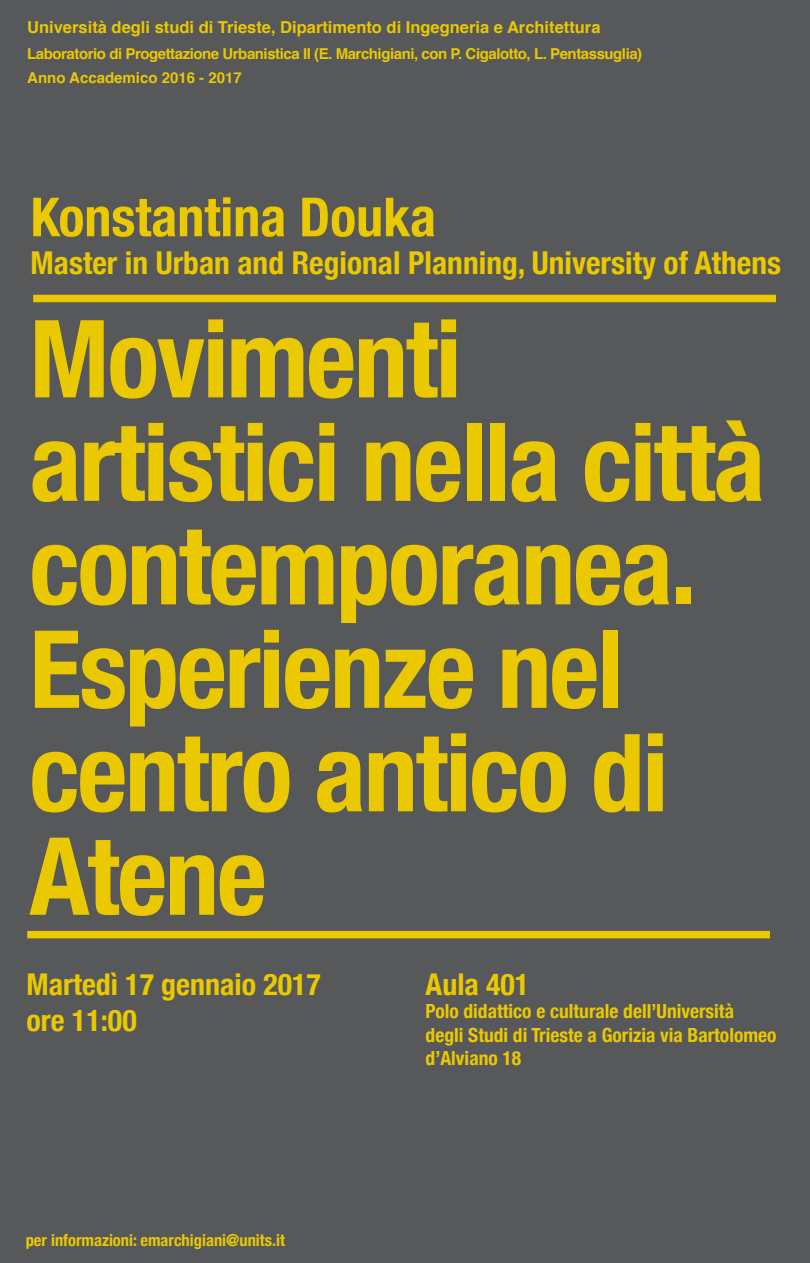
<style>
.page{position:relative;width:810px;height:1263px;background:#57585a}
.page>*{position:absolute;margin:0;border:0;box-sizing:border-box;transform-origin:0 0}
.t1{font:700 condensed 108px/103.5px "Helvetica Neue";letter-spacing:-.02em;color:#eac802}
.t2{font:700 condensed 54px "Helvetica Neue";color:#eac802}
.t3{font:700 condensed 31.5px "Helvetica Neue";color:#eac802}
.t4{font:700 condensed 30px/36px "Helvetica Neue";color:#eac802}
.t5{font:700 condensed 19.5px/23.4px "Helvetica Neue";color:#eac802}
.t6{font:700 16.5px "Helvetica";color:#eac802}
.t7{font:700 condensed 16.5px "Helvetica Neue";color:#eac802}
.t8{font:700 15px/24px "Helvetica";letter-spacing:-.03em;color:#eac802}
</style>
<div class="page">
<div style="left:33px;top:295px;width:743px;height:7px;background:#eac802"></div>
<div style="left:27px;top:931px;width:743px;height:7px;background:#eac802"></div>
<p class="t6" style="left:27px;top:14px;width:575px">Università degli studi di Trieste, Dipartimento di Ingegneria e Architettura</p>
<p class="t8" style="left:27px;top:41px;width:617px">Laboratorio di Progettazione Urbanistica II (E. Marchigiani, con P. Cigalotto, L. Pentassuglia)<br>Anno Accademico 2016 - 2017</p>
<h2 class="t2" style="left:31px;top:172px;width:407px">Konstantina Douka</h2>
<h3 class="t3" style="left:31px;top:237px;width:752px">Master in Urban and Regional Planning, University of Athens</h3>
<h1 class="t1" style="left:30px;top:300px;width:737px">Movimenti artistici nella città contemporanea.<br>Esperienze nel centro antico di<br>Atene</h1>
<h3 class="t4" style="left:27px;top:964px;width:296px">Martedì 17 gennaio 2017 ore 11:00</h3>
<p class="t7" style="left:26px;top:1227px;width:261px">per informazioni: emarchigiani@units.it</p>
<h3 class="t4" style="left:426px;top:964px;width:105px">Aula 401</h3>
<h3 class="t5" style="left:426px;top:998px;width:352px">Polo didattico e culturale dell’Università degli Studi di Trieste a Gorizia via Bartolomeo d’Alviano 18</h3>
</div>
